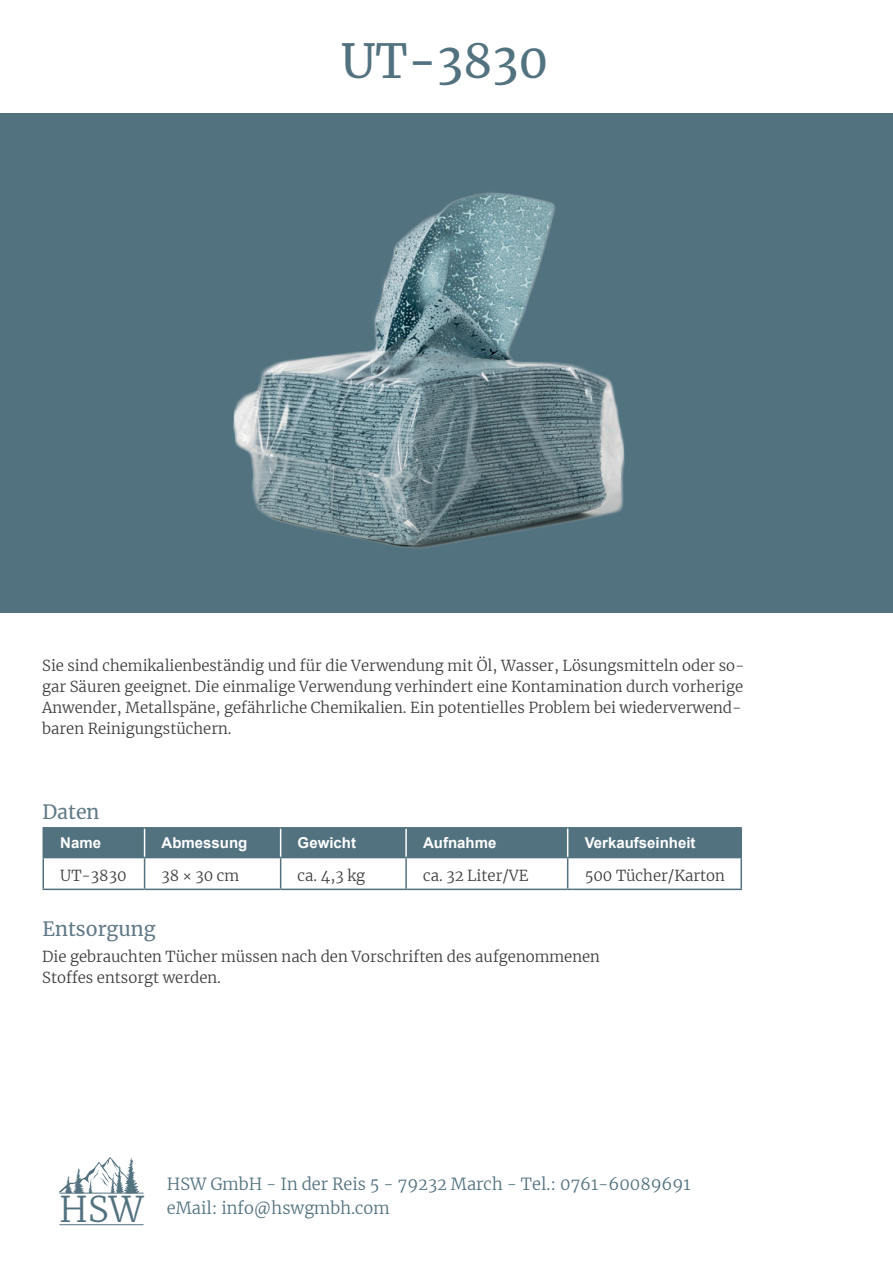
<style>
.page{position:relative;width:893px;height:1263px;background:#fff}
.page>*{position:absolute;margin:0;border:0;box-sizing:border-box;transform-origin:0 0}
.t1{font:46.5px "Merriweather";color:#52727f}
.t2{font:19.5px "Merriweather";color:#617b88}
.t3{font:300 16.5px/24px "Merriweather";color:#52727f}
.t4{font:300 15px/21px "Merriweather";color:#3e3e3f}
.t5{font:700 15px "Arial";color:#fff}
.s1{font-size:35.1px;color:#52717f}
</style>
<div class="page">
<hr style="left:59px;top:1224px;width:85px;height:1px;background:#52717f">
<hr style="left:59px;top:1193px;width:85px;height:1px;background:#52717f">
<svg style="left:59px;top:1157px;width:80px;height:36px"></svg>
<hr style="left:43px;top:827px;width:102px;height:1px;background:#52727f">
<hr style="left:145px;top:827px;width:136px;height:1px;background:#52727f">
<hr style="left:281px;top:827px;width:125px;height:1px;background:#52727f">
<hr style="left:406px;top:827px;width:162px;height:1px;background:#52727f">
<hr style="left:568px;top:827px;width:174px;height:1px;background:#52727f">
<hr style="left:740px;top:828px;width:2px;height:29px;background:#52727f">
<hr style="left:43px;top:858px;width:1px;height:30px;background:#52727f">
<hr style="left:43px;top:857px;width:102px;height:1px;background:#52727f">
<hr style="left:145px;top:857px;width:136px;height:1px;background:#52727f">
<hr style="left:144px;top:858px;width:1px;height:30px;background:#52727f">
<hr style="left:43px;top:888px;width:102px;height:2px;background:#52727f">
<hr style="left:145px;top:888px;width:136px;height:2px;background:#52727f">
<hr style="left:280px;top:858px;width:1px;height:30px;background:#52727f">
<hr style="left:281px;top:857px;width:125px;height:1px;background:#52727f">
<hr style="left:281px;top:888px;width:125px;height:2px;background:#52727f">
<hr style="left:405px;top:858px;width:2px;height:30px;background:#52727f">
<hr style="left:406px;top:857px;width:162px;height:1px;background:#52727f">
<hr style="left:568px;top:857px;width:174px;height:1px;background:#52727f">
<hr style="left:567px;top:858px;width:1px;height:30px;background:#52727f">
<hr style="left:740px;top:858px;width:2px;height:30px;background:#52727f">
<hr style="left:406px;top:888px;width:162px;height:2px;background:#52727f">
<hr style="left:568px;top:888px;width:174px;height:2px;background:#52727f">
<div style="left:43px;top:828px;width:697px;height:29px;background:#52727f"></div>
<div style="left:0;top:113px;width:893px;height:500px;background:#52727f"></div>
<img style="left:233px;top:192px;width:392px;height:357px">
<h1 class="t1" style="left:341px;top:29px;width:209px">UT-3830</h1>
<p class="t4" style="left:42px;top:655px;width:704px">Sie sind chemikalienbeständig und für die Verwendung mit Öl, Wasser, Lösungsmitteln oder so&shy;gar Säuren geeignet. Die einmalige Verwendung verhindert eine Kontamination durch vorherige Anwender, Metallspäne, gefährliche Chemikalien. Ein potentielles Problem bei wiederverwend&shy;baren Reinigungstüchern.</p>
<h2 class="t2" style="left:42px;top:798px;width:59px">Daten</h2>
<p class="t5" style="left:60px;top:832px;width:42px">Name</p>
<p class="t5" style="left:162px;top:832px;width:87px">Abmessung</p>
<p class="t5" style="left:298px;top:832px;width:60px">Gewicht</p>
<p class="t5" style="left:423px;top:832px;width:75px">Aufnahme</p>
<p class="t5" style="left:585px;top:832px;width:112px">Verkaufseinheit</p>
<p class="t4" style="left:60px;top:864px;width:68px">UT-3830</p>
<p class="t4" style="left:162px;top:864px;width:79px">38 × 30 cm</p>
<p class="t4" style="left:298px;top:864px;width:69px">ca. 4,3 kg</p>
<p class="t4" style="left:423px;top:864px;width:107px">ca. 32 Liter/VE</p>
<p class="t4" style="left:585px;top:864px;width:142px">500 Tücher/Karton</p>
<h2 class="t2" style="left:42px;top:915px;width:115px">Entsorgung</h2>
<p class="t4" style="left:42px;top:945px;width:559px">Die gebrauchten Tücher müssen nach den Vorschriften des aufgenommenen<br>Stoffes entsorgt werden.</p>
<p class="t3" style="left:59px;top:1172px;width:633px;text-indent:108px">HSW GmbH - In der Reis 5 - 79232 March - Tel.: 0761-60089691<br><span class="s1">HSW</span> eMail: info@hswgmbh.com</p>
</div>
